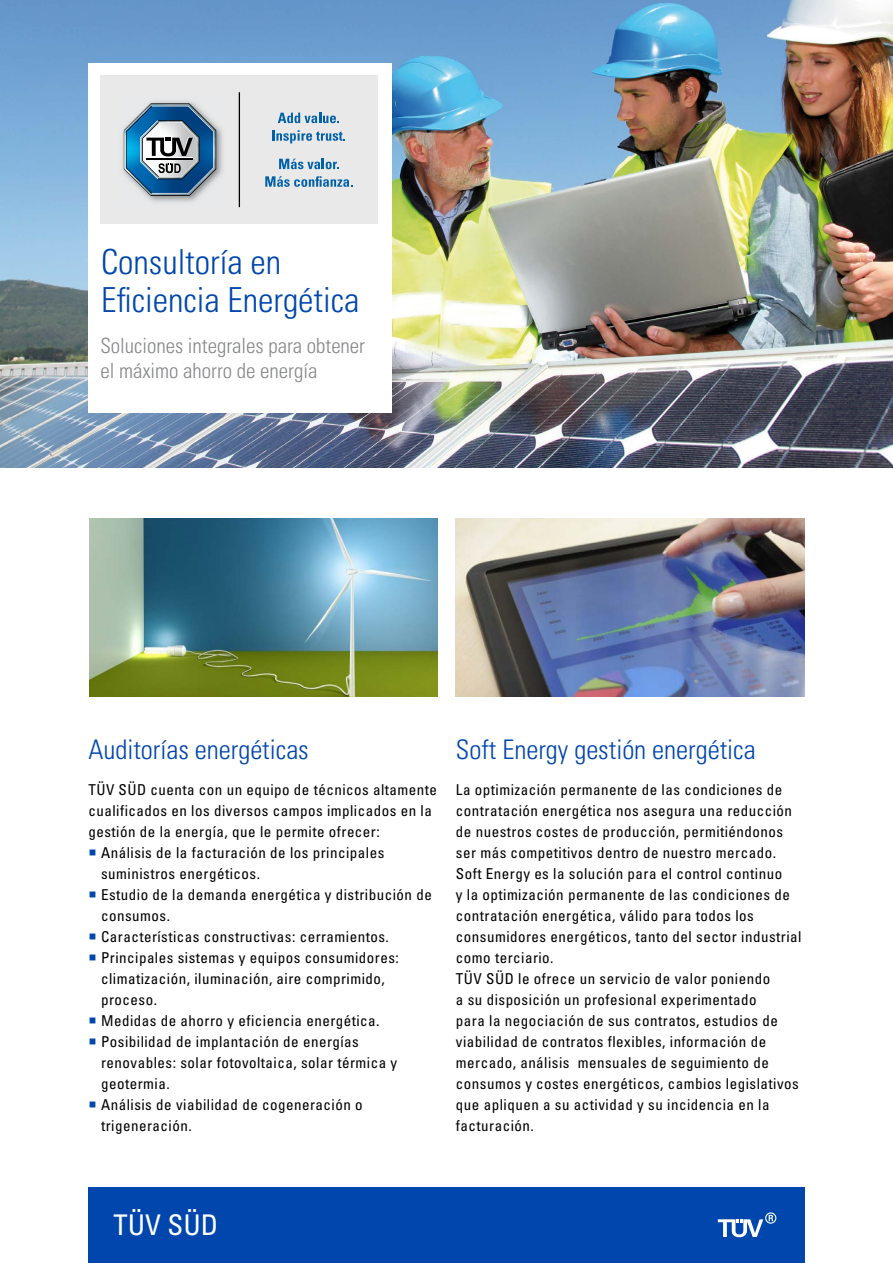
<style>
.page{position:relative;width:893px;height:1263px;background:#fff}
.page>*{position:absolute;margin:0;border:0;box-sizing:border-box;transform-origin:0 0}
.t1{font:34.5px/37.5px "Univers LTCYR 47 Light Cond";color:#0046ad}
.t2{font:condensed 28.5px "Univers LTCYR 57";color:#fff}
.t3{font:27px "Univers LTCYR 47 Light Cond";color:#0046ad}
.t4{font:21px/25.5px "Univers LTCYR 47 Light Cond";color:#87888a}
.t5{font:condensed 15px/21px "Univers LTCYR 57";letter-spacing:.035em;color:#000}
.s1{color:#0046ad}
</style>
<div class="page">
<img style="left:0;top:0;width:893px;height:468px">
<div style="left:88px;top:1187px;width:717px;height:76px;background:#0046ad"></div>
<div style="left:88px;top:63px;width:303px;height:350px;background:#fff"></div>
<img style="left:89px;top:518px;width:349px;height:178px">
<img style="left:456px;top:518px;width:349px;height:178px">
<svg style="left:718px;top:1212px;width:58px;height:25px"></svg>
<div style="left:100px;top:76px;width:278px;height:148px;background:#e9e9ea"></div>
<hr style="left:239px;top:92px;width:1px;height:115px;background:#000">
<img style="left:122px;top:101px;width:101px;height:101px">
<svg style="left:124px;top:103px;width:92px;height:93px"></svg>
<svg style="left:278px;top:113px;width:61px;height:10px"></svg>
<svg style="left:272px;top:130px;width:73px;height:13px"></svg>
<svg style="left:279px;top:159px;width:60px;height:10px"></svg>
<svg style="left:265px;top:176px;width:87px;height:11px"></svg>
<h1 class="t1" style="left:101px;top:242px;width:260px">Consultoría en<br>Eficiencia Energética</h1>
<h3 class="t4" style="left:100px;top:332px;width:266px">Soluciones integrales para obtener el máximo ahorro de energía</h3>
<h3 class="t3" style="left:88px;top:731px;width:222px">Auditorías energéticas</h3>
<p class="t5" style="left:88px;top:779px;width:350px">TÜV SÜD cuenta con un equipo de técnicos altamente cualificados en los diversos campos implicados en la gestión de la energía, que le permite ofrecer:</p>
<p class="t5" style="left:101px;top:842px;width:285px;text-indent:-13px"><span class="s1">○</span> Análisis de la facturación de los principales suministros energéticos.</p>
<p class="t5" style="left:101px;top:884px;width:332px;text-indent:-13px"><span class="s1">○</span> Estudio de la demanda energética y distribución de consumos.</p>
<p class="t5" style="left:88px;top:926px;width:302px"><span class="s1">○</span> Características constructivas: cerramientos.</p>
<p class="t5" style="left:101px;top:947px;width:299px;text-indent:-13px"><span class="s1">○</span> Principales sistemas y equipos consumidores: climatización, iluminación, aire comprimido, proceso.</p>
<p class="t5" style="left:88px;top:1010px;width:293px"><span class="s1">○</span> Medidas de ahorro y eficiencia energética.</p>
<p class="t5" style="left:101px;top:1031px;width:298px;text-indent:-13px"><span class="s1">○</span> Posibilidad de implantación de energías renovables: solar fotovoltaica, solar térmica y geotermia.</p>
<p class="t5" style="left:101px;top:1094px;width:263px;text-indent:-13px"><span class="s1">○</span> Análisis de viabilidad de cogeneración o trigeneración.</p>
<h3 class="t3" style="left:456px;top:731px;width:301px">Soft Energy gestión energética</h3>
<p class="t5" style="left:456px;top:779px;width:347px">La optimización permanente de las condiciones de contratación energética nos asegura una reducción de nuestros costes de producción, permitiéndonos ser más competitivos dentro de nuestro mercado.<br>Soft Energy es la solución para el control continuo<br>y la optimización permanente de las condiciones de contratación energética, válido para todos los consumidores energéticos, tanto del sector industrial como terciario.<br>TÜV SÜD le ofrece un servicio de valor poniendo<br>a su disposición un profesional experimentado<br>para la negociación de sus contratos, estudios de viabilidad de contratos flexibles, información de mercado, análisis mensuales de seguimiento de consumos y costes energéticos, cambios legislativos que apliquen a su actividad y su incidencia en la facturación.</p>
<h2 class="t2" style="left:114px;top:1207px;width:106px">TÜV SÜD</h2>
</div>
